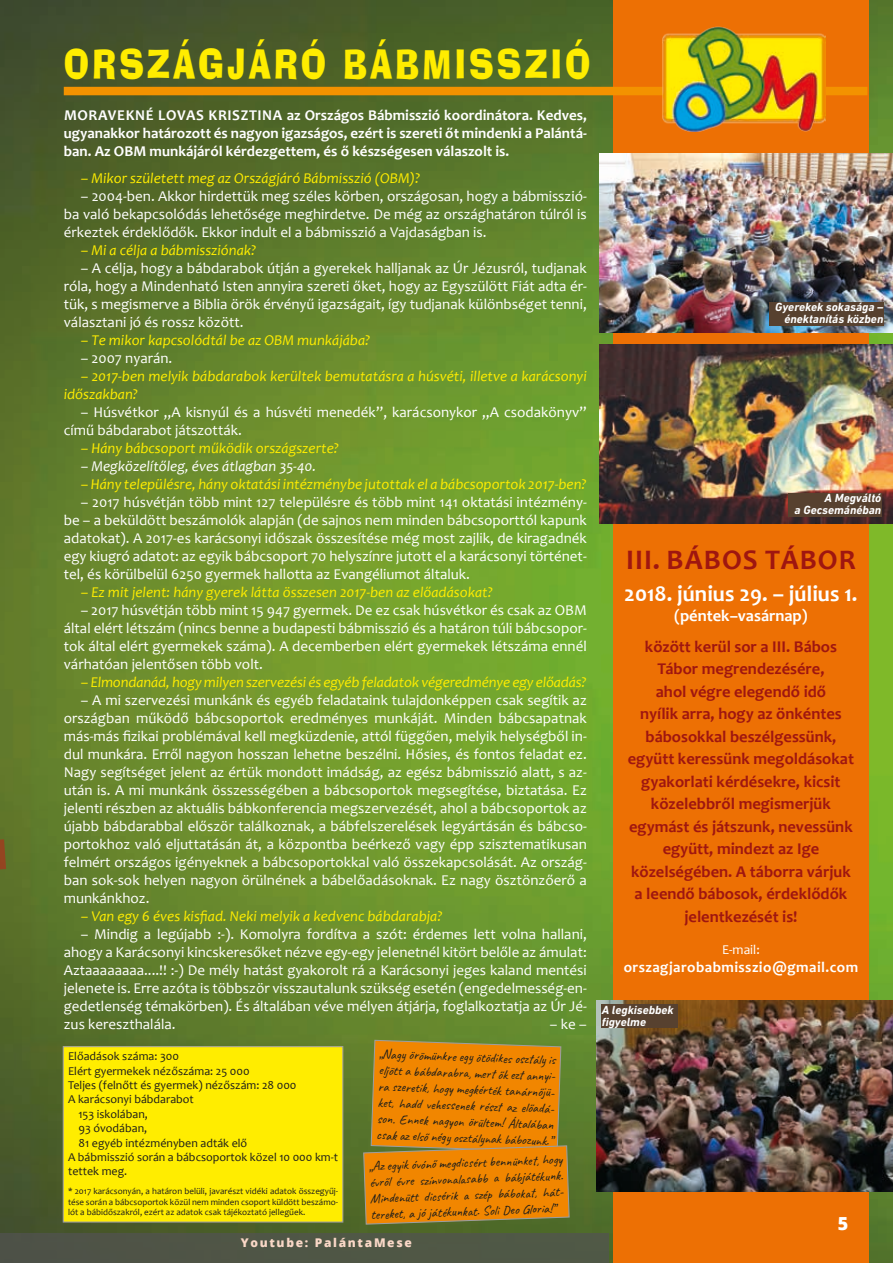
<style>
.page{position:relative;width:893px;height:1263px;background:#fff}
.page>*{position:absolute;margin:0;border:0;box-sizing:border-box;transform-origin:0 0}
.t1{font:39.3px "Ad Lib PFL";letter-spacing:.1em;color:#ffed00;scale:.8 1}
.t2{font:700 28.5px "Candara";letter-spacing:.04em;color:#9f1610}
.t3{font:700 22.5px "Candara";color:#fff}
.t4{font:800 18px "Open Sans";color:#fff}
.t5{font:700 16.5px/22.5px "Candara";color:#9f1610;text-align:center}
.t6{font:700 16.5px "Candara";color:#fff}
.t7{font:15px/18px "Candara";color:#fff;text-align:justify}
.t8{font:italic 15px/18px "Candara";color:#ffed00}
.t9{font:700 15px/18px "Candara";color:#fff;text-align:justify}
.t10{font:italic 15px "Candara";color:#fff}
.t11{font:700 15px "Candara";letter-spacing:.03em;color:#fff}
.t12{font:13.5px/16.2px "Caveat";color:#1d1d1b}
.t13{font:13.5px "Candara";color:#fff}
.t14{font:12px "Candara";color:#1d1d1b}
.t15{font:italic 700 12px/12px "DIN Next LT Pro";color:#fff;text-align:right}
.t16{font:800 12px "Open Sans";letter-spacing:.14em;color:#fad8c7}
.t17{font:9px/10.5px "Candara";color:#1d1d1b;text-align:justify}
</style>
<div class="page">
<img style="left:1px;top:0;width:892px;height:1263px">
<div style="left:613px;top:0;width:255px;height:1263px;background:#ed7004"></div>
<hr style="left:0;top:0;width:1px;height:1263px;background:#fff482">
<svg style="left:0;top:839px;width:6px;height:56px"></svg>
<div style="left:64px;top:87px;width:803px;height:8px;background:#f39200"></div>
<img style="left:662px;top:26px;width:163px;height:105px">
<svg style="left:363px;top:1039px;width:207px;height:186px;background:#db8509"></svg>
<img style="left:600px;top:154px;width:293px;height:178px">
<img style="left:600px;top:345px;width:293px;height:178px">
<img style="left:597px;top:1000px;width:296px;height:191px">
<div style="left:0;top:1233px;width:608px;height:30px;background:#4f5646"></div>
<div style="left:769px;top:302px;width:114px;height:23px;background:#57412f"></div>
<div style="left:788px;top:493px;width:93px;height:24px;background:#57412f"></div>
<div style="left:602px;top:1005px;width:76px;height:23px;background:#57412f"></div>
<div style="left:63px;top:1047px;width:280px;height:175px;background:#ffed00"></div>
<div style="left:63px;top:1046px;width:280px;height:176px;border:1px solid #9d9d9d"></div>
<h1 class="t1" style="left:64px;top:39px;width:660px">ORSZÁGJÁRÓ BÁBMISSZIÓ</h1>
<p class="t9" style="left:64px;top:106px;width:525px">MORAVEKNÉ LOVAS KRISZTINA az Országos Bábmisszió koordinátora. Kedves, ugyanakkor határozott és nagyon igazságos, ezért is szereti őt mindenki a Palántá&shy;ban. Az OBM munkájáról kérdezgettem, és ő készségesen válaszolt is.</p>
<p class="t8" style="left:81px;top:169px;width:341px">– Mikor született meg az Országjáró Bábmisszió (OBM)?</p>
<p class="t7" style="left:64px;top:187px;width:524px;text-indent:17px">– 2004-ben. Akkor hirdettük meg széles körben, országosan, hogy a bábmisszió&shy;ba való bekapcsolódás lehetősége meghirdetve. De még az országhatáron túlról is érkeztek érdeklődők. Ekkor indult el a bábmisszió a Vajdaságban is.</p>
<p class="t8" style="left:81px;top:241px;width:177px">– Mi a célja a bábmissziónak?</p>
<p class="t7" style="left:64px;top:259px;width:525px;text-indent:17px">– A célja, hogy a bábdarabok útján a gyerekek halljanak az Úr Jézusról, tudjanak róla, hogy a Mindenható Isten annyira szereti őket, hogy az Egyszülött Fiát adta ér&shy;tük, s megismerve a Biblia örök érvényű igazságait, így tudjanak különbséget tenni, választani jó és rossz között.</p>
<p class="t8" style="left:81px;top:331px;width:291px">– Te mikor kapcsolódtál be az OBM munkájába?</p>
<p class="t7" style="left:81px;top:349px;width:93px">– 2007 nyarán.</p>
<p class="t8" style="left:64px;top:367px;width:525px;text-indent:17px">– 2017-ben melyik bábdarabok kerültek bemutatásra a húsvéti, illetve a karácsonyi időszakban?</p>
<p class="t7" style="left:64px;top:403px;width:525px;text-indent:17px">– Húsvétkor „A kisnyúl és a húsvéti menedék”, karácsonykor „A csodakönyv” című bábdarabot játszották.</p>
<p class="t8" style="left:81px;top:439px;width:260px">– Hány bábcsoport működik országszerte?</p>
<p class="t10" style="left:81px;top:457px;width:237px">– Megközelítőleg, éves átlagban 35-40.</p>
<p class="t8" style="left:81px;top:475px;width:508px">– Hány településre, hány oktatási intézménybe jutottak el a bábcsoportok 2017-ben?</p>
<p class="t7" style="left:64px;top:493px;width:525px;text-indent:17px">– 2017 húsvétján több mint 127 településre és több mint 141 oktatási intézmény&shy;be – a beküldött beszámolók alapján (de sajnos nem minden bábcsoporttól kapunk adatokat). A 2017-es karácsonyi időszak összesítése még most zajlik, de kiragadnék egy kiugró adatot: az egyik bábcsoport 70 helyszínre jutott el a karácsonyi történet&shy;tel, és körülbelül 6250 gyermek hallotta az Evangéliumot általuk.</p>
<p class="t8" style="left:81px;top:583px;width:414px">– Ez mit jelent: hány gyerek látta összesen 2017-ben az előadásokat?</p>
<p class="t7" style="left:64px;top:601px;width:524px;text-indent:17px">– 2017 húsvétján több mint 15 947 gyermek. De ez csak húsvétkor és csak az OBM által elért létszám (nincs benne a budapesti bábmisszió és a határon túli bábcsopor&shy;tok által elért gyermekek száma). A decemberben elért gyermekek létszáma ennél várhatóan jelentősen több volt.</p>
<p class="t8" style="left:81px;top:673px;width:508px">– Elmondanád, hogy milyen szervezési és egyéb feladatok végeredménye egy előadás?</p>
<p class="t7" style="left:64px;top:691px;width:525px;text-indent:17px">– A mi szervezési munkánk és egyéb feladataink tulajdonképpen csak segítik az országban működő bábcsoportok eredményes munkáját. Minden bábcsapatnak más-más fizikai problémával kell megküzdenie, attól függően, melyik helységből in&shy;dul munkára. Erről nagyon hosszan lehetne beszélni. Hősies, és fontos feladat ez.<br>Nagy segítséget jelent az értük mondott imádság, az egész bábmisszió alatt, s az&shy;után is. A mi munkánk összességében a bábcsoportok megsegítése, biztatása. Ez jelenti részben az aktuális bábkonferencia megszervezését, ahol a bábcsoportok az újabb bábdarabbal először találkoznak, a bábfelszerelések legyártásán és bábcso&shy;portokhoz való eljuttatásán át, a központba beérkező vagy épp szisztematikusan felmért országos igényeknek a bábcsoportokkal való összekapcsolását. Az ország&shy;ban sok-sok helyen nagyon örülnének a bábelőadásoknak. Ez nagy ösztönzőerő a munkánkhoz.</p>
<p class="t8" style="left:81px;top:907px;width:363px">– Van egy 6 éves kisfiad. Neki melyik a kedvenc bábdarabja?</p>
<p class="t7" style="left:64px;top:925px;width:525px;text-indent:17px">– Mindig a legújabb :-). Komolyra fordítva a szót: érdemes lett volna hallani, ahogy a Karácsonyi kincskeresőket nézve egy-egy jelenetnél kitört belőle az ámulat:<br>Aztaaaaaaaa....!! :-) De mély hatást gyakorolt rá a Karácsonyi jeges kaland mentési jelenete is. Erre azóta is többször visszautalunk szükség esetén (engedelmesség-en&shy;gedetlenség témakörben). És általában véve mélyen átjárja, foglalkoztatja az Úr Jé&shy;zus kereszthalála.</p>
<p class="t7" style="left:550px;top:1015px;width:38px">– ke –</p>
<p class="t14" style="left:68px;top:1049px;width:113px">Előadások száma: 300</p>
<p class="t14" style="left:68px;top:1063px;width:183px">Elért gyermekek nézőszáma: 25 000</p>
<p class="t14" style="left:68px;top:1077px;width:230px">Teljes (felnőtt és gyermek) nézőszám: 28 000</p>
<p class="t14" style="left:68px;top:1092px;width:127px">A karácsonyi bábdarabot</p>
<p class="t14" style="left:78px;top:1106px;width:71px">153 iskolában,</p>
<p class="t14" style="left:78px;top:1121px;width:70px">93 óvodában,</p>
<p class="t14" style="left:78px;top:1135px;width:170px">81 egyéb intézményben adták elő</p>
<p class="t14" style="left:68px;top:1149px;width:271px">A bábmisszió során a bábcsoportok közel 10 000 km-t</p>
<p class="t14" style="left:68px;top:1164px;width:61px">tettek meg.</p>
<p class="t17" style="left:68px;top:1186px;width:271px">* 2017 karácsonyán, a határon belüli, javarészt vidéki adatok összegyűj&shy;tése során a bábcsoportok közül nem minden csoport küldött beszámo&shy;lót a bábidőszakról, ezért az adatok csak tájékoztató jellegűek.</p>
<p class="t12" style="left:379px;top:1045px;width:180px;rotate:2deg">„Nagy örömünkre egy ötödikes osztály is eljött a bábdarabra, mert ők ezt annyi&shy;ra szeretik, hogy megkérték tanárnőjü&shy;ket, hadd vehessenek részt az előadá&shy;son. Ennek nagyon örültem! Általában csak az első négy osztálynak bábozunk.”</p>
<p class="t12" style="left:369px;top:1158px;width:197px;rotate:-2deg">„Az egyik óvónő megdicsért bennünket, hogy évről évre színvonalasabb a bábjátékunk.<br>Mindenütt dicsérik a szép bábokat, hát&shy;tereket, a jó játékunkat. Soli Deo Gloria!”</p>
<p class="t16" style="left:241px;top:1233px;width:173px">Youtube: PalántaMese</p>
<p class="t15" style="left:775px;top:301px;width:110px">Gyerekek sokasága – énektanítás közben</p>
<p class="t15" style="left:795px;top:492px;width:88px">A Megváltó<br>a Gecsemánéban</p>
<h2 class="t2" style="left:626px;top:542px;width:231px">III. BÁBOS TÁBOR</h2>
<h3 class="t3" style="left:624px;top:579px;width:235px">2018. június 29. – július 1.</h3>
<p class="t6" style="left:674px;top:605px;width:135px">(péntek–vasárnap)</p>
<p class="t5" style="left:628px;top:635px;width:228px">között kerül sor a III. Bábos<br>Tábor megrendezésére,<br>ahol végre elegendő idő<br>nyílik arra, hogy az önkéntes bábosokkal beszélgessünk, együtt keressünk megoldásokat gyakorlati kérdésekre, kicsit közelebbről megismerjük egymást és játszunk, nevessünk együtt, mindezt az Ige közelségében. A táborra várjuk a leendő bábosok, érdeklődők jelentkezését is!</p>
<p class="t13" style="left:722px;top:941px;width:39px">E-mail:</p>
<p class="t11" style="left:624px;top:958px;width:236px">orszagjarobabmisszio@gmail.com</p>
<p class="t15" style="left:602px;top:1003px;width:74px;text-align:left">A legkisebbek figyelme</p>
<p class="t4" style="left:838px;top:1210px;width:12px">5</p>
</div>
